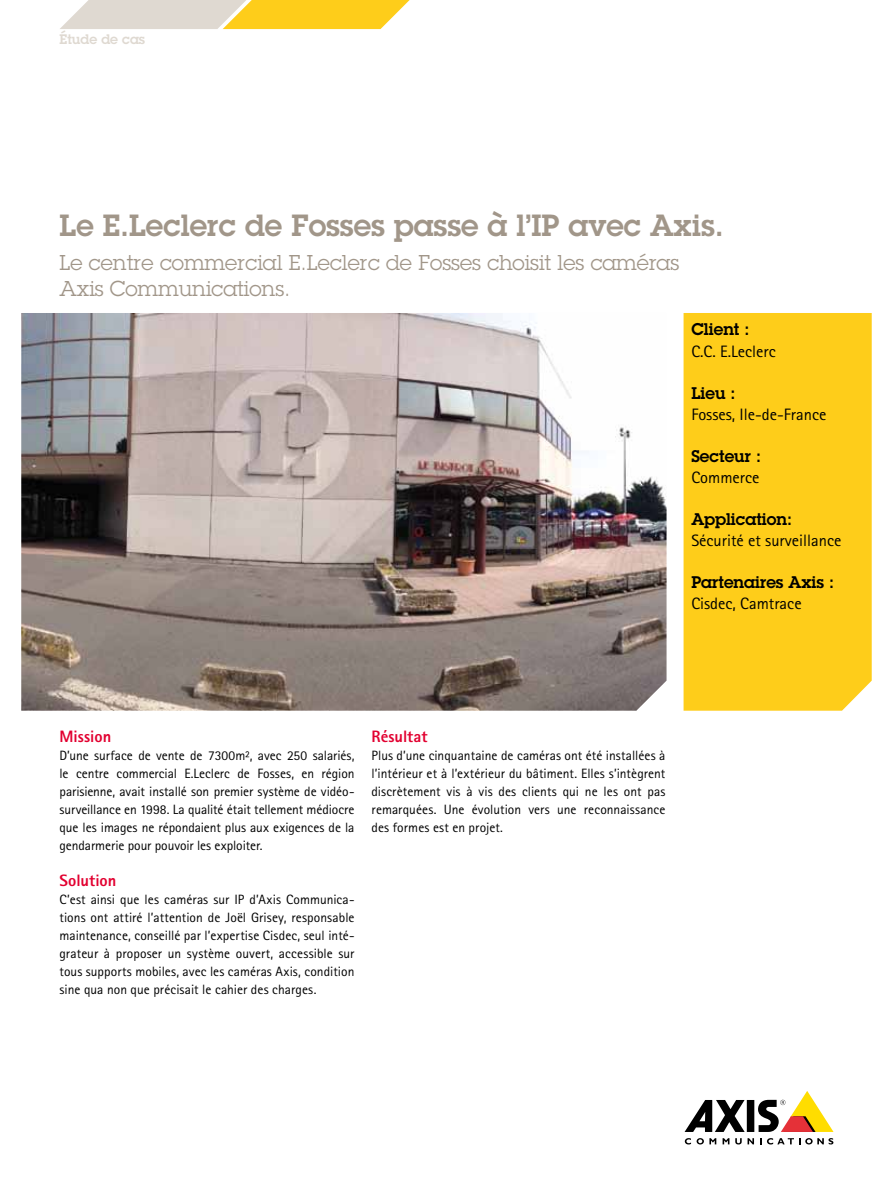
<style>
.page{position:relative;width:893px;height:1191px;background:#fff}
.page>*{position:absolute;margin:0;border:0;box-sizing:border-box;transform-origin:0 0}
.t1{font:600 30px "Lubalin Graph ECG";color:#a19689}
.t2{font:21px/25.5px "Lubalin Graph ECG";color:#a19689}
.t3{font:16.5px "Rotis Sans Serif Pro";color:#000}
.t4{font:600 16.5px "Lubalin Graph ECG";color:#000}
.t5{font:800 16.5px "Rotis Sans Serif Pro";color:#e20030}
.t6{font:13.5px/18px "Rotis Sans Serif Pro";color:#000;text-align:justify}
.t7{font:600 13.5px "Lubalin Graph ECG";color:#dfd9d1}
</style>
<div class="page">
<div style="left:747px;top:1100px;width:7px;height:32px;background:#000"></div>
<svg style="left:685px;top:1100px;width:60px;height:32px"></svg>
<svg style="left:758px;top:1091px;width:75px;height:41px"></svg>
<svg style="left:685px;top:1138px;width:6px;height:6px"></svg>
<svg style="left:697px;top:1138px;width:19px;height:6px"></svg>
<svg style="left:723px;top:1138px;width:6px;height:6px"></svg>
<svg style="left:735px;top:1138px;width:19px;height:6px"></svg>
<svg style="left:760px;top:1138px;width:73px;height:6px"></svg>
<div style="left:684px;top:313px;width:188px;height:397px;background:#fecd1a"></div>
<img style="left:21px;top:313px;width:645px;height:397px">
<svg style="left:60px;top:0;width:350px;height:29px;background:#f0d782"></svg>
<p class="t7" style="left:60px;top:30px;width:87px">Étude de cas</p>
<h1 class="t1" style="left:60px;top:206px;width:666px">Le E.Leclerc de Fosses passe à l’IP avec Axis.</h1>
<h2 class="t2" style="left:60px;top:250px;width:621px">Le centre commercial E.Leclerc de Fosses choisit les caméras<br>Axis Communications.</h2>
<p class="t4" style="left:691px;top:319px;width:60px">Client :</p>
<p class="t3" style="left:691px;top:341px;width:86px">C.C. E.Leclerc</p>
<p class="t4" style="left:691px;top:382px;width:46px">Lieu :</p>
<p class="t3" style="left:691px;top:404px;width:136px">Fosses, Ile-de-France</p>
<p class="t4" style="left:691px;top:445px;width:71px">Secteur :</p>
<p class="t3" style="left:691px;top:467px;width:70px">Commerce</p>
<p class="t4" style="left:691px;top:508px;width:102px">Application:</p>
<p class="t3" style="left:691px;top:530px;width:151px">Sécurité et surveillance</p>
<p class="t4" style="left:691px;top:571px;width:144px">Partenaires Axis :</p>
<p class="t3" style="left:691px;top:593px;width:112px">Cisdec, Camtrace</p>
<p class="t5" style="left:60px;top:725px;width:53px">Mission</p>
<p class="t6" style="left:60px;top:746px;width:296px">D’une surface de vente de 7300m², avec 250 salariés, le centre commercial E.Leclerc de Fosses, en région parisienne, avait installé son premier système de vidéo&shy;surveillance en 1998. La qualité était tellement médiocre que les images ne répondaient plus aux exigences de la gendarmerie pour pouvoir les exploiter.</p>
<p class="t5" style="left:60px;top:869px;width:58px">Solution</p>
<p class="t6" style="left:60px;top:890px;width:297px">C’est ainsi que les caméras sur IP d’Axis Communica&shy;tions ont attiré l’attention de Joël Grisey, responsable maintenance, conseillé par l’expertise Cisdec, seul inté&shy;grateur à proposer un système ouvert, accessible sur tous supports mobiles, avec les caméras Axis, condition sine qua non que précisait le cahier des charges.</p>
<p class="t5" style="left:372px;top:725px;width:57px">Résultat</p>
<p class="t6" style="left:372px;top:746px;width:295px">Plus d’une cinquantaine de caméras ont été installées à l’intérieur et à l’extérieur du bâtiment. Elles s’intègrent discrètement vis à vis des clients qui ne les ont pas remarquées. Une évolution vers une reconnaissance des formes est en projet.</p>
</div>
